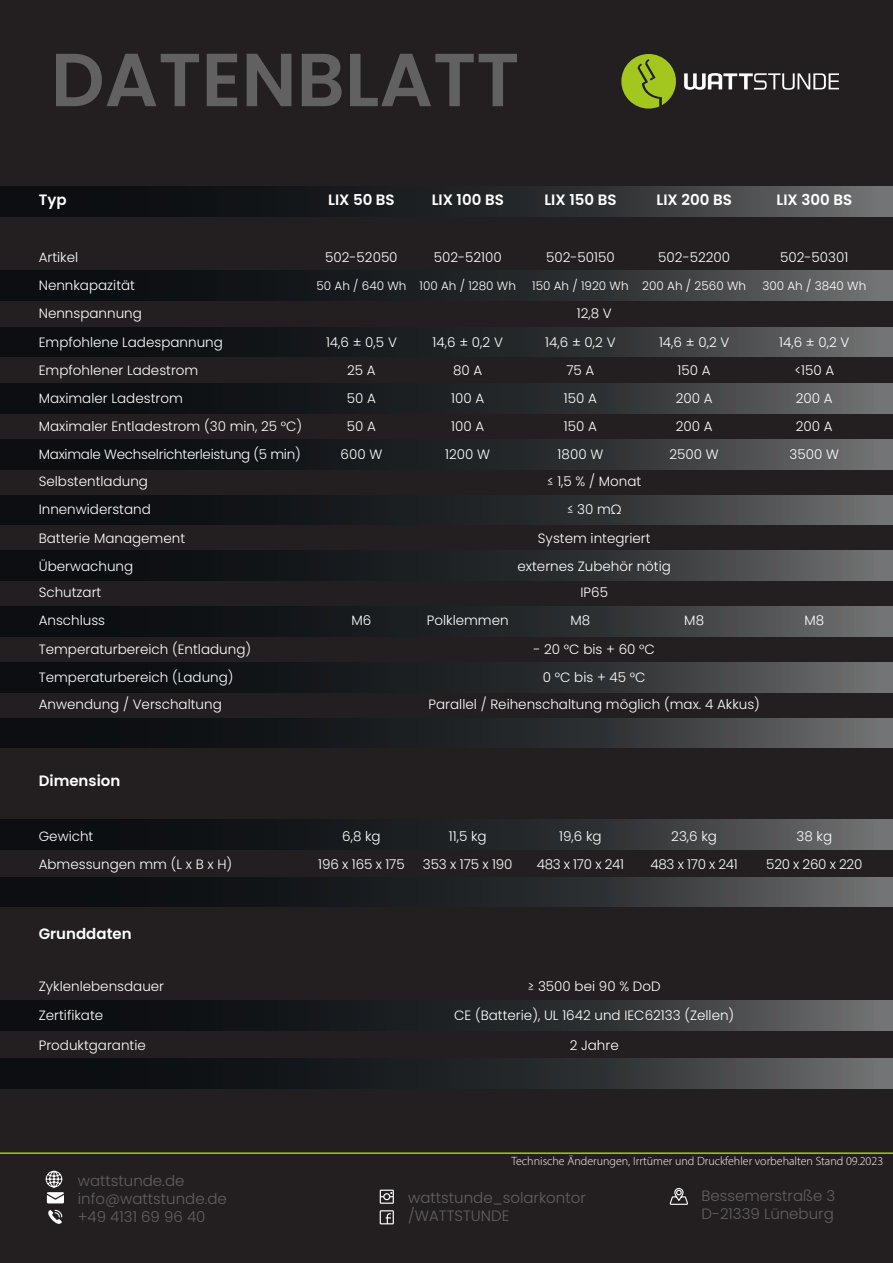
<style>
.page{position:relative;width:893px;height:1263px;background:#231f20}
.page>*{position:absolute;margin:0;border:0;box-sizing:border-box;transform-origin:0 0}
.t1{font:600 75px "Poppins";color:#616161}
.t2{font:300 15px "Poppins";color:#616161}
.t3{font:600 15px "Poppins";color:#fff}
.t4{font:300 13.5px "Poppins";color:#fff}
.t5{font:300 13.5px "Poppins";letter-spacing:-.02em;color:#fff}
.t6{font:300 12px "Myriad Pro";color:#fff}
.t7{font:300 12px "Poppins";color:#fff}
</style>
<div class="page">
<svg style="left:0;top:1152px;width:893px;height:73px"></svg>
<svg style="left:45px;top:1170px;width:19px;height:33px"></svg>
<svg style="left:48px;top:1210px;width:14px;height:14px"></svg>
<svg style="left:380px;top:1189px;width:14px;height:15px"></svg>
<svg style="left:380px;top:1210px;width:14px;height:14px"></svg>
<svg style="left:669px;top:1187px;width:19px;height:18px"></svg>
<svg style="left:684px;top:73px;width:155px;height:17px"></svg>
<svg style="left:621px;top:54px;width:55px;height:55px"></svg>
<svg style="left:0;top:186px;width:893px;height:30px"></svg>
<svg style="left:0;top:270px;width:893px;height:30px"></svg>
<svg style="left:0;top:327px;width:893px;height:30px"></svg>
<svg style="left:0;top:384px;width:893px;height:30px"></svg>
<svg style="left:0;top:439px;width:893px;height:30px"></svg>
<svg style="left:0;top:495px;width:893px;height:30px"></svg>
<svg style="left:0;top:551px;width:893px;height:30px"></svg>
<svg style="left:0;top:607px;width:893px;height:29px"></svg>
<svg style="left:0;top:662px;width:893px;height:30px"></svg>
<svg style="left:0;top:718px;width:893px;height:30px"></svg>
<svg style="left:0;top:820px;width:893px;height:29px"></svg>
<svg style="left:0;top:877px;width:893px;height:30px"></svg>
<svg style="left:0;top:1000px;width:893px;height:30px"></svg>
<svg style="left:0;top:1059px;width:893px;height:30px"></svg>
<p class="t1" style="left:51px;top:36px;width:470px">DATENBLATT</p>
<p class="t3" style="left:39px;top:191px;width:29px">Typ</p>
<p class="t3" style="left:328px;top:191px;width:68px">LIX 50 BS</p>
<p class="t3" style="left:432px;top:191px;width:74px">LIX 100 BS</p>
<p class="t3" style="left:544px;top:191px;width:74px">LIX 150 BS</p>
<p class="t3" style="left:657px;top:191px;width:77px">LIX 200 BS</p>
<p class="t3" style="left:776px;top:191px;width:77px">LIX 300 BS</p>
<p class="t4" style="left:39px;top:249px;width:41px">Artikel</p>
<p class="t4" style="left:325px;top:249px;width:74px">502-52050</p>
<p class="t4" style="left:434px;top:249px;width:69px">502-52100</p>
<p class="t4" style="left:546px;top:249px;width:70px">502-50150</p>
<p class="t4" style="left:658px;top:249px;width:73px">502-52200</p>
<p class="t4" style="left:780px;top:249px;width:70px">502-50301</p>
<p class="t4" style="left:39px;top:278px;width:98px">Nennkapazität</p>
<p class="t7" style="left:316px;top:278px;width:92px">50 Ah / 640 Wh</p>
<p class="t7" style="left:419px;top:278px;width:98px">100 Ah / 1280 Wh</p>
<p class="t7" style="left:532px;top:278px;width:98px">150 Ah / 1920 Wh</p>
<p class="t7" style="left:642px;top:278px;width:105px">200 Ah / 2560 Wh</p>
<p class="t7" style="left:762px;top:278px;width:105px">300 Ah / 3840 Wh</p>
<p class="t4" style="left:39px;top:306px;width:105px">Nennspannung</p>
<p class="t4" style="left:577px;top:306px;width:37px">12,8 V</p>
<p class="t4" style="left:39px;top:334px;width:186px">Empfohlene Ladespannung</p>
<p class="t4" style="left:326px;top:334px;width:72px">14,6 ± 0,5 V</p>
<p class="t4" style="left:433px;top:334px;width:72px">14,6 ± 0,2 V</p>
<p class="t4" style="left:545px;top:334px;width:72px">14,6 ± 0,2 V</p>
<p class="t4" style="left:659px;top:334px;width:72px">14,6 ± 0,2 V</p>
<p class="t4" style="left:779px;top:334px;width:72px">14,6 ± 0,2 V</p>
<p class="t4" style="left:39px;top:363px;width:161px">Empfohlener Ladestrom</p>
<p class="t4" style="left:347px;top:363px;width:30px">25 A</p>
<p class="t4" style="left:453px;top:363px;width:31px">80 A</p>
<p class="t4" style="left:566px;top:363px;width:30px">75 A</p>
<p class="t4" style="left:678px;top:363px;width:35px">150 A</p>
<p class="t4" style="left:794px;top:363px;width:41px">&lt;150 A</p>
<p class="t4" style="left:39px;top:391px;width:146px">Maximaler Ladestrom</p>
<p class="t4" style="left:347px;top:391px;width:31px">50 A</p>
<p class="t4" style="left:451px;top:391px;width:35px">100 A</p>
<p class="t4" style="left:564px;top:391px;width:35px">150 A</p>
<p class="t4" style="left:676px;top:391px;width:38px">200 A</p>
<p class="t4" style="left:796px;top:391px;width:38px">200 A</p>
<p class="t4" style="left:39px;top:418px;width:265px">Maximaler Entladestrom (30 min, 25 °C)</p>
<p class="t4" style="left:347px;top:418px;width:31px">50 A</p>
<p class="t4" style="left:451px;top:418px;width:35px">100 A</p>
<p class="t4" style="left:564px;top:418px;width:35px">150 A</p>
<p class="t4" style="left:676px;top:418px;width:38px">200 A</p>
<p class="t4" style="left:796px;top:418px;width:38px">200 A</p>
<p class="t5" style="left:39px;top:446px;width:263px">Maximale Wechselrichterleistung (5 min)</p>
<p class="t4" style="left:341px;top:446px;width:43px">600 W</p>
<p class="t4" style="left:445px;top:446px;width:46px">1200 W</p>
<p class="t4" style="left:558px;top:446px;width:47px">1800 W</p>
<p class="t4" style="left:669px;top:446px;width:51px">2500 W</p>
<p class="t4" style="left:790px;top:446px;width:51px">3500 W</p>
<p class="t4" style="left:39px;top:474px;width:111px">Selbstentladung</p>
<p class="t4" style="left:547px;top:474px;width:96px">≤ 1,5 % / Monat</p>
<p class="t4" style="left:39px;top:502px;width:114px">Innenwiderstand</p>
<p class="t4" style="left:567px;top:502px;width:56px">≤ 30 mΩ</p>
<p class="t4" style="left:39px;top:530px;width:148px">Batterie Management</p>
<p class="t4" style="left:538px;top:530px;width:114px">System integriert</p>
<p class="t4" style="left:39px;top:558px;width:96px">Überwachung</p>
<p class="t4" style="left:518px;top:558px;width:155px">externes Zubehör nötig</p>
<p class="t4" style="left:39px;top:585px;width:64px">Schutzart</p>
<p class="t4" style="left:580px;top:585px;width:29px">IP65</p>
<p class="t4" style="left:39px;top:613px;width:68px">Anschluss</p>
<p class="t4" style="left:351px;top:613px;width:21px">M6</p>
<p class="t4" style="left:427px;top:613px;width:83px">Polklemmen</p>
<p class="t4" style="left:570px;top:613px;width:21px">M8</p>
<p class="t4" style="left:684px;top:613px;width:21px">M8</p>
<p class="t4" style="left:804px;top:613px;width:21px">M8</p>
<p class="t4" style="left:39px;top:641px;width:214px">Temperaturbereich (Entladung)</p>
<p class="t4" style="left:533px;top:641px;width:123px">- 20 °C bis + 60 °C</p>
<p class="t4" style="left:39px;top:669px;width:196px">Temperaturbereich (Ladung)</p>
<p class="t4" style="left:543px;top:669px;width:104px">0 °C bis + 45 °C</p>
<p class="t4" style="left:39px;top:696px;width:185px">Anwendung / Verschaltung</p>
<p class="t4" style="left:429px;top:696px;width:333px">Parallel / Reihenschaltung möglich (max. 4 Akkus)</p>
<p class="t3" style="left:39px;top:772px;width:83px">Dimension</p>
<p class="t4" style="left:39px;top:828px;width:56px">Gewicht</p>
<p class="t4" style="left:342px;top:828px;width:40px">6,8 kg</p>
<p class="t4" style="left:449px;top:828px;width:39px">11,5 kg</p>
<p class="t4" style="left:559px;top:828px;width:44px">19,6 kg</p>
<p class="t4" style="left:671px;top:828px;width:47px">23,6 kg</p>
<p class="t4" style="left:796px;top:828px;width:37px">38 kg</p>
<p class="t4" style="left:39px;top:856px;width:195px">Abmessungen mm (L x B x H)</p>
<p class="t4" style="left:318px;top:856px;width:88px">196 x 165 x 175</p>
<p class="t4" style="left:423px;top:856px;width:91px">353 x 175 x 190</p>
<p class="t5" style="left:537px;top:856px;width:89px">483 x 170 x 241</p>
<p class="t5" style="left:650px;top:856px;width:89px">483 x 170 x 241</p>
<p class="t5" style="left:766px;top:856px;width:98px">520 x 260 x 220</p>
<p class="t3" style="left:39px;top:924px;width:94px">Grunddaten</p>
<p class="t4" style="left:39px;top:979px;width:127px">Zyklenlebensdauer</p>
<p class="t4" style="left:528px;top:979px;width:134px">≥ 3500 bei 90 % DoD</p>
<p class="t4" style="left:39px;top:1008px;width:66px">Zertifikate</p>
<p class="t4" style="left:454px;top:1008px;width:282px">CE (Batterie), UL 1642 und IEC62133 (Zellen)</p>
<p class="t4" style="left:39px;top:1037px;width:109px">Produktgarantie</p>
<p class="t4" style="left:570px;top:1037px;width:51px">2 Jahre</p>
<p class="t2" style="left:78px;top:1172px;width:108px">wattstunde.de</p>
<p class="t2" style="left:78px;top:1190px;width:151px">info@wattstunde.de</p>
<p class="t2" style="left:78px;top:1208px;width:129px">+49 4131 69 96 40</p>
<p class="t6" style="left:511px;top:1154px;width:373px">Technische Änderungen, Irrtümer und Druckfehler vorbehalten Stand 09.2023</p>
<p class="t2" style="left:408px;top:1188px;width:179px">wattstunde_solarkontor</p>
<p class="t2" style="left:408px;top:1206px;width:103px">/WATTSTUNDE</p>
<p class="t2" style="left:702px;top:1187px;width:135px">Bessemerstraße 3</p>
<p class="t2" style="left:702px;top:1205px;width:134px">D-21339 Lüneburg</p>
</div>
